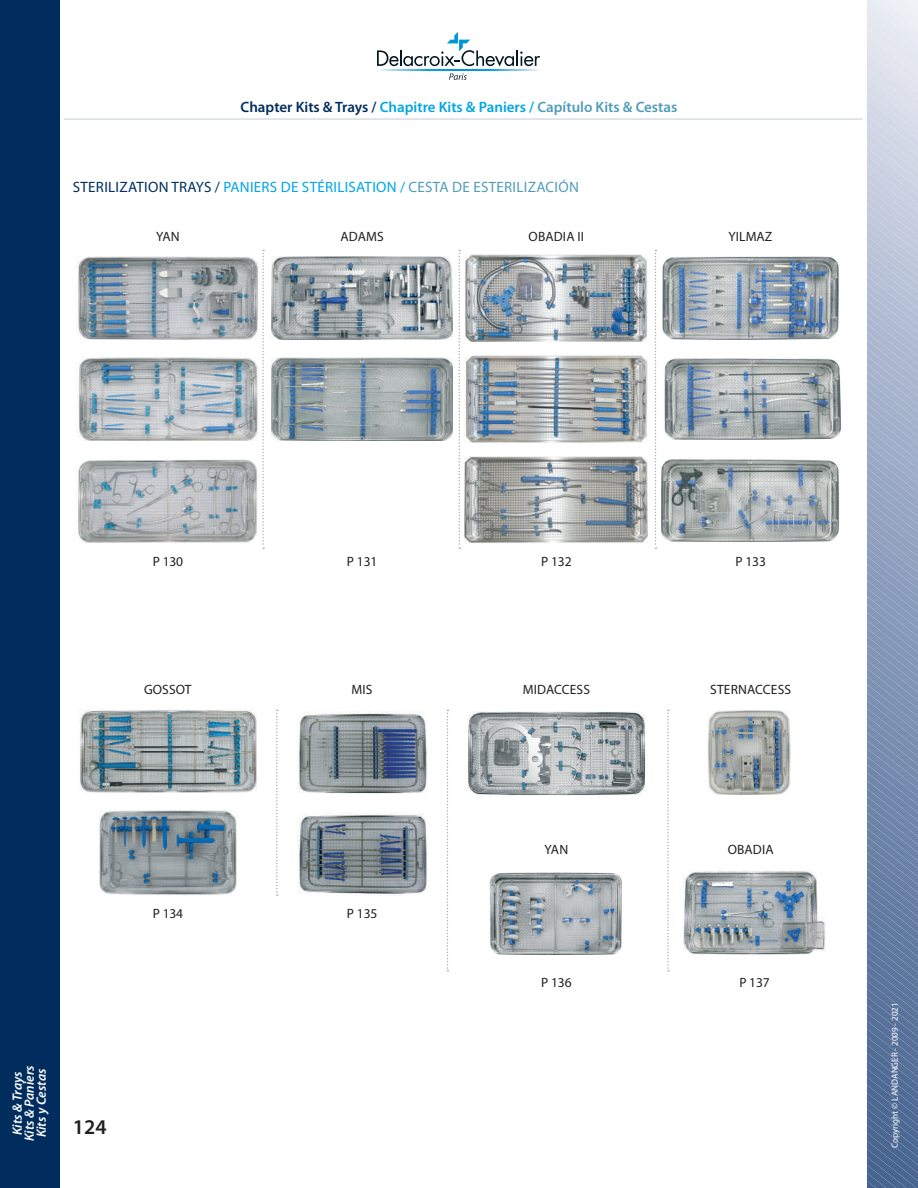
<style>
.page{position:relative;width:918px;height:1188px;background:#fff}
.page>*{position:absolute;margin:0;border:0;box-sizing:border-box;transform-origin:0 0}
.t1{font:600 21px "Myriad Pro";color:#231f20}
.t2{font:600 15px "Myriad Pro";color:#00a5e3}
.t3{font:15px "Myriad Pro";letter-spacing:.02em;color:#509cb9}
.t4{font:15px "Myriad Pro";letter-spacing:.02em;color:#002d5e}
.t5{font:13.5px "Myriad Pro";letter-spacing:.01em;color:#231f20}
.t6{font:italic 600 13.5px/12px "Myriad Pro";color:#fff;text-align:center}
.t7{font:9px "Myriad";color:#fff}
.s1{color:#002d5e}
.s2{color:#509cb9}
.s3{color:#00a5e3}
</style>
<div class="page">
<hr style="left:64px;top:119px;width:799px;height:1px;background:#c1ccd3">
<div style="left:0;top:0;width:60px;height:1188px;background:#002d5e"></div>
<svg style="left:867px;top:0;width:51px;height:1188px;background:#91a2bf"></svg>
<svg style="left:377px;top:32px;width:163px;height:48px"></svg>
<img style="left:76px;top:256px;width:183px;height:83px">
<img style="left:78px;top:357px;width:181px;height:84px">
<img style="left:464px;top:356px;width:184px;height:86px">
<img style="left:708px;top:711px;width:83px;height:83px">
<img style="left:79px;top:710px;width:178px;height:83px">
<img style="left:99px;top:811px;width:138px;height:83px">
<img style="left:271px;top:256px;width:182px;height:83px">
<img style="left:464px;top:254px;width:184px;height:87px">
<img style="left:464px;top:456px;width:184px;height:87px">
<img style="left:78px;top:460px;width:180px;height:83px">
<img style="left:468px;top:712px;width:177px;height:83px">
<img style="left:298px;top:712px;width:129px;height:82px">
<img style="left:298px;top:813px;width:129px;height:81px">
<img style="left:684px;top:871px;width:141px;height:83px">
<img style="left:654px;top:256px;width:185px;height:84px">
<img style="left:656px;top:358px;width:185px;height:82px">
<img style="left:654px;top:459px;width:186px;height:83px">
<img style="left:271px;top:358px;width:182px;height:82px">
<img style="left:489px;top:872px;width:133px;height:82px">
<svg style="left:459px;top:250px;width:1px;height:299px"></svg>
<svg style="left:447px;top:710px;width:1px;height:262px"></svg>
<svg style="left:262px;top:250px;width:2px;height:299px"></svg>
<svg style="left:276px;top:710px;width:2px;height:186px"></svg>
<svg style="left:655px;top:250px;width:1px;height:299px"></svg>
<svg style="left:667px;top:710px;width:2px;height:262px"></svg>
<p class="t2" style="left:241px;top:97px;width:438px"><span class="s1">Chapter Kits &amp; Trays /</span> Chapitre Kits &amp; Paniers / <span class="s2">Capítulo Kits &amp; Cestas</span></p>
<p class="t4" style="left:73px;top:178px;width:190px">STERILIZATION TRAYS / <span class="s3">PANIERS</span></p>
<p class="t3" style="left:281px;top:178px;width:300px"><span class="s3">DE STÉRILISATION /</span> CESTA DE ESTERILIZACIÓN</p>
<p class="t5" style="left:156px;top:228px;width:25px">YAN</p>
<p class="t5" style="left:340px;top:228px;width:45px">ADAMS</p>
<p class="t5" style="left:529px;top:228px;width:53px">OBADIA II</p>
<p class="t5" style="left:729px;top:228px;width:45px">YILMAZ</p>
<p class="t5" style="left:153px;top:554px;width:32px">P 130</p>
<p class="t5" style="left:144px;top:681px;width:18px">GOSSO</p>
<p class="t5" style="left:185px;top:681px;width:8px">T</p>
<p class="t5" style="left:153px;top:905px;width:32px">P 134</p>
<p class="t6" style="left:11px;top:1141px;width:77px;rotate:-90deg">Kits &amp; Trays<br>Kits &amp; Paniers<br>Kits y Cestas</p>
<h1 class="t1" style="left:73px;top:1114px;width:35px">124</h1>
<p class="t5" style="left:347px;top:554px;width:32px">P 131</p>
<p class="t5" style="left:541px;top:554px;width:32px">P 132</p>
<p class="t5" style="left:736px;top:554px;width:32px">P 133</p>
<p class="t5" style="left:352px;top:681px;width:23px">MIS</p>
<p class="t5" style="left:523px;top:681px;width:69px">MIDACCESS</p>
<p class="t5" style="left:347px;top:905px;width:32px">P 135</p>
<p class="t5" style="left:545px;top:841px;width:16px">YAN</p>
<p class="t5" style="left:710px;top:681px;width:82px">STERNACCESS</p>
<p class="t5" style="left:728px;top:841px;width:41px">OBADIA</p>
<p class="t5" style="left:541px;top:974px;width:32px">P 136</p>
<p class="t5" style="left:739px;top:974px;width:32px">P 137</p>
<p class="t7" style="left:890px;top:1148px;width:147px;rotate:-90deg">Copyright © LANDANGER - 2009 - 2021</p>
</div>
